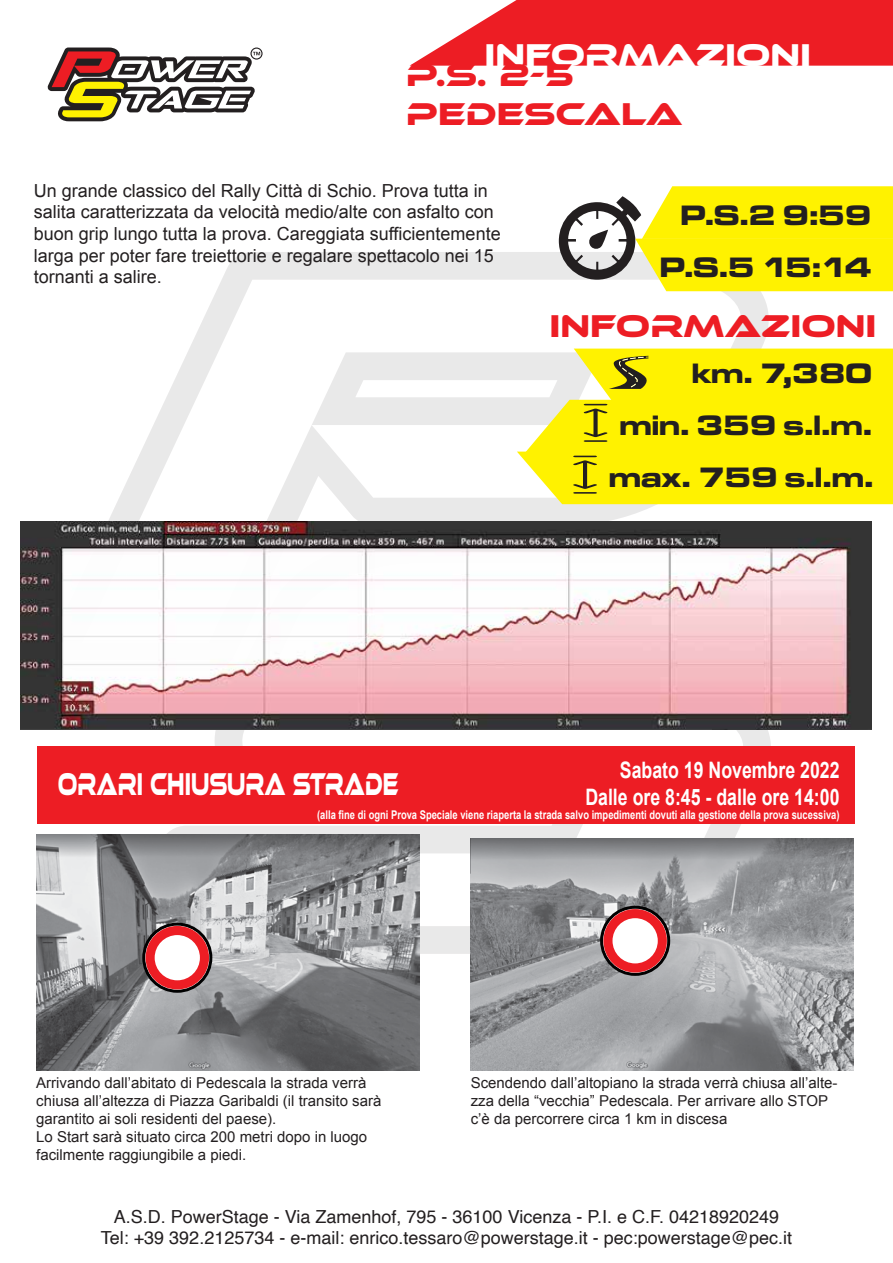
<style>
.page{position:relative;width:893px;height:1263px;background:#fff}
.page>*{position:absolute;margin:0;border:0;box-sizing:border-box;transform-origin:0 0}
.t1{font:32.4px/39px "Ethnocentric Rg";color:#ed1d24}
.t2{font:32.4px "Ethnocentric Rg";color:#fff;scale:.57 1}
.t3{font:32.4px "Ethnocentric Rg";color:#fff}
.t4{font:29.1px/51.6px "Microgramma D Bold Exte";color:#231f20;text-align:right}
.t5{font:700 22.65px/27.3px "Arial";color:#fff;text-align:right;scale:.78 1}
.t6{font:18px/21.6px "Arial";color:#231f20}
.t7{font:18px/21.6px "Helvetica";color:#231f20;text-align:center}
.t8{font:15px/18px "Arial";color:#231f20}
.t9{font:700 12px "Arial";color:#fff;scale:.78 1}
</style>
<div class="page">
<svg style="left:48px;top:48px;width:215px;height:73px"></svg>
<svg style="left:170px;top:729px;width:645px;height:197px"></svg>
<svg style="left:54px;top:252px;width:721px;height:270px"></svg>
<svg style="left:81px;top:280px;width:663px;height:242px"></svg>
<svg style="left:410px;top:0;width:483px;height:66px;background:#ef383e"></svg>
<svg style="left:559px;top:186px;width:334px;height:105px"></svg>
<svg style="left:517px;top:349px;width:376px;height:155px;background:#f8ed1c"></svg>
<div style="left:38px;top:746px;width:817px;height:77px;background:#ed1d24"></div>
<img style="left:21px;top:522px;width:850px;height:207px">
<img style="left:37px;top:834px;width:382px;height:237px">
<svg style="left:144px;top:924px;width:67px;height:67px"></svg>
<div style="left:142px;top:923px;width:70px;height:70px;border:3px solid #010101;border-radius:50%"></div>
<div style="left:146px;top:926px;width:63px;height:63px;background:#ed1d24;border-radius:50%"></div>
<div style="left:155px;top:935px;width:45px;height:45px;background:#fff;border-radius:50%"></div>
<img style="left:471px;top:838px;width:382px;height:232px">
<svg style="left:602px;top:907px;width:67px;height:67px"></svg>
<div style="left:600px;top:906px;width:70px;height:70px;border:3px solid #010101;border-radius:50%"></div>
<div style="left:603px;top:909px;width:64px;height:63px;background:#ed1d24;border-radius:50%"></div>
<div style="left:612px;top:918px;width:46px;height:45px;background:#fff;border-radius:50%"></div>
<h1 class="t3" style="left:484px;top:36px;width:328px">INFORMAZIONI</h1>
<h1 class="t1" style="left:406px;top:55px;width:278px">P.S. 2-5<br>PEDESCALA</h1>
<p class="t6" style="left:34px;top:180px;width:468px">Un grande classico del Rally Città di Schio. Prova tutta in salita caratterizzata da velocità medio/alte con asfalto con buon grip lungo tutta la prova. Careggiata sufficientemente larga per poter fare treiettorie e regalare spettacolo nei 15 tornanti a salire.</p>
<h2 class="t4" style="left:660px;top:188px;width:213px;line-height:52.3px">P.S.2 9:59<br>P.S.5 15:14</h2>
<h1 class="t1" style="left:550px;top:306px;width:328px">INFORMAZIONI</h1>
<h2 class="t4" style="left:619px;top:347px;width:255px">km. 7,380 min. 359 s.l.m.</h2>
<h2 class="t4" style="left:609px;top:450px;width:266px">max. 759 s.l.m.</h2>
<h3 class="t5" style="left:585px;top:757px;width:327px">Sabato 19 Novembre 2022<br>Dalle ore 8:45 - dalle ore 14:00</h3>
<p class="t9" style="left:317px;top:807px;width:671px">(alla fine di ogni Prova Speciale viene riaperta la strada salvo impedimenti dovuti alla gestione della prova sucessiva)</p>
<h1 class="t2" style="left:58px;top:765px;width:599px">ORARI CHIUSURA STRADE</h1>
<p class="t8" style="left:36px;top:1073px;width:347px">Arrivando dall’abitato di Pedescala la strada verrà chiusa all’altezza di Piazza Garibaldi (il transito sarà garantito ai soli residenti del paese).<br>Lo Start sarà situato circa 200 metri dopo in luogo facilmente raggiungibile a piedi.</p>
<p class="t8" style="left:471px;top:1073px;width:368px">Scendendo dall’altopiano la strada verrà chiusa all’alte&shy;zza della “vecchia” Pedescala. Per arrivare allo STOP c’è da percorrere circa 1 km in discesa</p>
<p class="t7" style="left:101px;top:1206px;width:693px">A.S.D. PowerStage - Via Zamenhof, 795 - 36100 Vicenza - P.I. e C.F. 04218920249<br>Tel: +39 392.2125734 - e-mail: enrico.tessaro@powerstage.it - pec:powerstage@pec.it</p>
</div>
